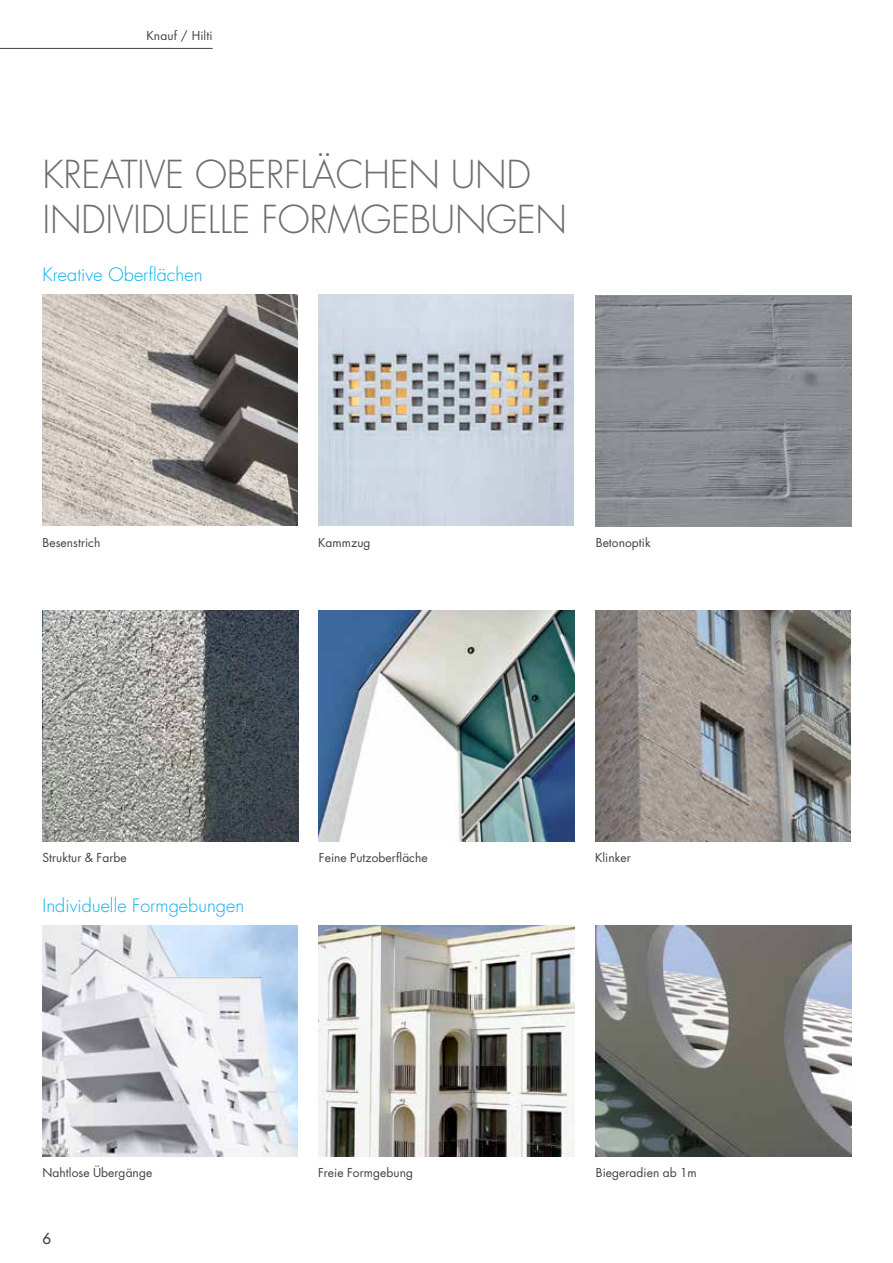
<style>
.page{position:relative;width:893px;height:1263px;background:#fff}
.page>*{position:absolute;margin:0;border:0;box-sizing:border-box;transform-origin:0 0}
.t1{font:300 37.5px/45.3px "Futura Std";letter-spacing:-.01em;color:#6d6e71}
.t2{font:300 18px "Futura Std";letter-spacing:.005em;color:#00aeef}
.t3{font:500 15px "Futura Std";color:#414042}
.t4{font:12px "Futura Std";letter-spacing:.005em;color:#414042}
</style>
<div class="page">
<hr style="left:0;top:48px;width:213px;height:1px;background:#414042">
<img style="left:318px;top:295px;width:255px;height:231px">
<img style="left:595px;top:610px;width:255px;height:231px">
<img style="left:596px;top:925px;width:255px;height:231px">
<img style="left:43px;top:610px;width:255px;height:231px">
<img style="left:319px;top:610px;width:255px;height:231px">
<img style="left:43px;top:295px;width:255px;height:231px">
<img style="left:596px;top:295px;width:255px;height:231px">
<img style="left:319px;top:925px;width:255px;height:231px">
<img style="left:43px;top:925px;width:255px;height:232px">
<p class="t4" style="left:146px;top:28px;width:68px">Knauf / Hilti</p>
<h1 class="t1" style="left:43px;top:153px;width:526px">KREATIVE OBERFLÄCHEN UND<br>INDIVIDUELLE FORMGEBUNGEN</h1>
<h2 class="t2" style="left:43px;top:264px;width:162px">Kreative Oberflächen</h2>
<p class="t4" style="left:43px;top:535px;width:59px">Besenstrich</p>
<p class="t4" style="left:318px;top:535px;width:54px">Kammzug</p>
<p class="t4" style="left:596px;top:535px;width:56px">Betonoptik</p>
<p class="t4" style="left:319px;top:850px;width:110px">Feine Putzoberfläche</p>
<p class="t4" style="left:43px;top:850px;width:86px">Struktur &amp; Farbe</p>
<p class="t4" style="left:595px;top:850px;width:37px">Klinker</p>
<h2 class="t2" style="left:43px;top:895px;width:203px">Individuelle Formgebungen</h2>
<p class="t4" style="left:43px;top:1165px;width:111px">Nahtlose Übergänge</p>
<p class="t4" style="left:318px;top:1165px;width:96px">Freie Formgebung</p>
<p class="t3" style="left:43px;top:1229px;width:10px">6</p>
<p class="t4" style="left:596px;top:1165px;width:103px">Biegeradien ab 1m</p>
</div>
